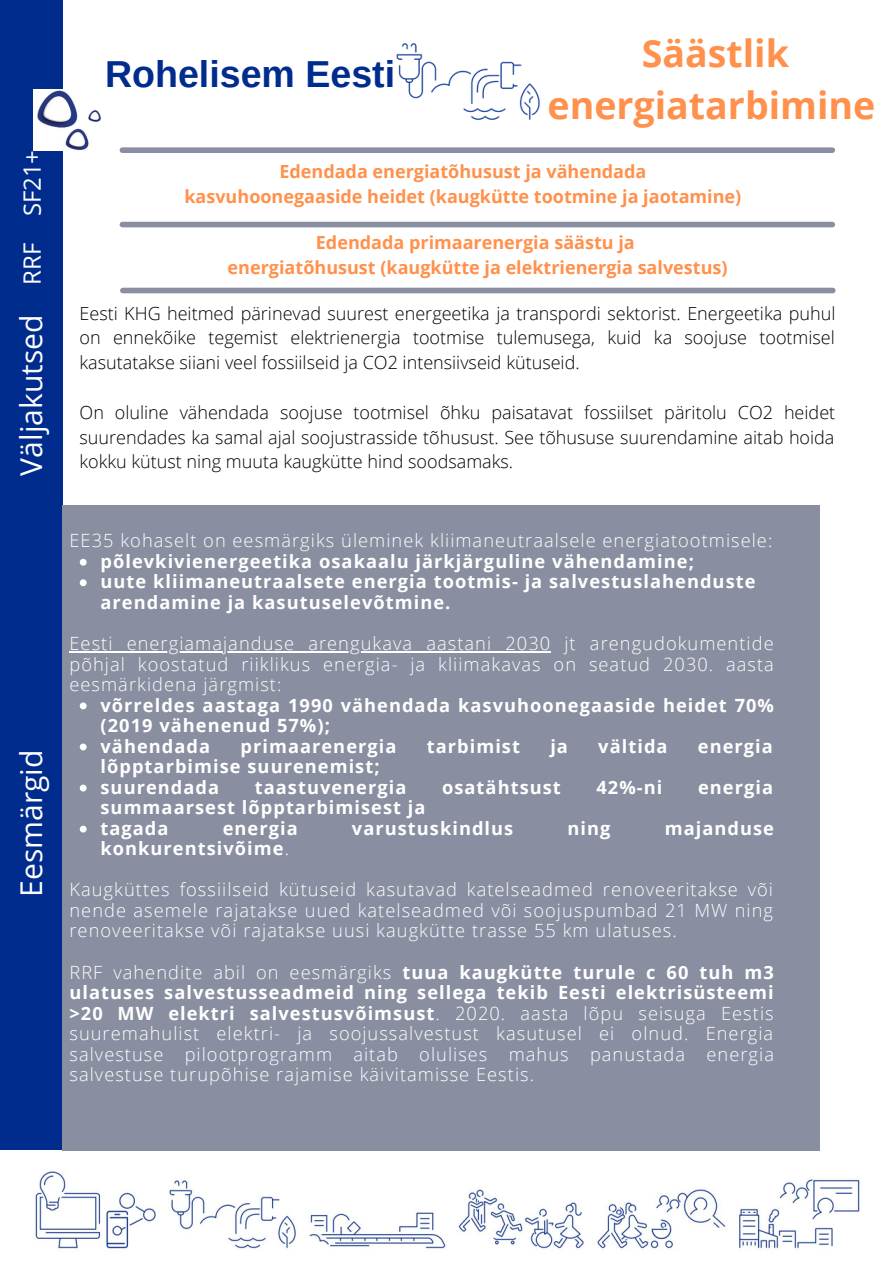
<style>
.page{position:relative;width:894px;height:1264px;background:#fff}
.page>*{position:absolute;margin:0;border:0;box-sizing:border-box;transform-origin:0 0}
.t1{font:700 37.5px/51.8px "Open Sans";color:#ff914d;text-align:center}
.t2{font:700 37.5px "Arimo";color:#002c8e}
.t3{font:30px "Open Sans";color:#fff}
.t4{font:23.85px "Open Sans";color:#fff}
.t5{font:300 18.3px/20.5px "Open Sans";letter-spacing:.06em;color:#fff;text-align:justify}
.t6{font:700 18.3px/20.5px "Open Sans";letter-spacing:.055em;color:#fff}
.t7{font:300 18px/24.8px "Open Sans";color:#000;text-align:justify}
.t8{font:700 18px "Open Sans";color:#ff914d}
.s1{font-weight:300}
.s2{font-weight:700}
</style>
<div class="page">
<img style="left:0;top:1149px;width:860px;height:101px">
<div style="left:0;top:0;width:63px;height:1149px;background:#002c8e"></div>
<img style="left:34px;top:90px;width:67px;height:60px">
<div style="left:122px;top:147px;width:710px;height:6px;background:#898fa0"></div>
<div style="left:63px;top:505px;width:756px;height:645px;background:#898fa0"></div>
<svg style="left:80px;top:559px;width:7px;height:6px"></svg>
<svg style="left:80px;top:579px;width:7px;height:7px"></svg>
<svg style="left:80px;top:702px;width:7px;height:7px"></svg>
<svg style="left:80px;top:743px;width:7px;height:7px"></svg>
<svg style="left:80px;top:784px;width:7px;height:7px"></svg>
<svg style="left:80px;top:825px;width:7px;height:7px"></svg>
<hr style="left:69px;top:651px;width:482px;height:1px;background:#fff">
<img style="left:396px;top:43px;width:144px;height:77px">
<div style="left:122px;top:222px;width:710px;height:5px;background:#898fa0"></div>
<div style="left:123px;top:288px;width:709px;height:5px;background:#898fa0"></div>
<p class="t4" style="left:15px;top:216px;width:68px;rotate:-90deg">SF21+</p>
<p class="t2" style="left:105px;top:53px;width:291px">Rohelisem Eesti</p>
<p class="t1" style="left:547px;top:26px;width:329px">Säästlik energiatarbimine</p>
<p class="t8" style="left:279px;top:159px;width:368px">Edendada energiatõhusust ja vähendada</p>
<p class="t8" style="left:184px;top:184px;width:558px">kasvuhoonegaaside heidet (kaugkütte tootmine ja jaotamine)</p>
<p class="t4" style="left:15px;top:285px;width:43px;rotate:-90deg">RRF</p>
<p class="t8" style="left:316px;top:230px;width:320px">Edendada primaarenergia säästu ja</p>
<p class="t8" style="left:227px;top:254px;width:501px">energiatõhusust (kaugkütte ja elektrienergia salvestus)</p>
<p class="t3" style="left:10px;top:475px;width:162px;rotate:-90deg">Väljakutsed</p>
<p class="t7" style="left:79px;top:300px;width:757px">Eesti KHG heitmed pärinevad suurest energeetika ja transpordi sektorist. Energeetika puhul on ennekõike tegemist elektrienergia tootmise tulemusega, kuid ka soojuse tootmisel kasutatakse siiani veel fossiilseid ja CO2 intensiivseid kütuseid.</p>
<p class="t7" style="left:79px;top:399px;width:757px">On oluline vähendada soojuse tootmisel õhku paisatavat fossiilset päritolu CO2 heidet suurendades ka samal ajal soojustrasside tõhusust. See tõhususe suurendamine aitab hoida kokku kütust ning muuta kaugkütte hind soodsamaks.</p>
<p class="t3" style="left:10px;top:897px;width:149px;rotate:-90deg">Eesmärgid</p>
<p class="t5" style="left:69px;top:530px;width:704px">EE35 kohaselt on eesmärgiks üleminek kliimaneutraalsele energiatootmisele:</p>
<p class="t6" style="left:100px;top:550px;width:595px">põlevkivienergeetika osakaalu järkjärguline vähendamine;</p>
<p class="t6" style="left:100px;top:571px;width:656px">uute kliimaneutraalsete energia tootmis- ja salvestuslahenduste arendamine ja kasutuselevõtmine.</p>
<p class="t5" style="left:69px;top:632px;width:705px">Eesti energiamajanduse arengukava aastani 2030 jt arengudokumentide põhjal koostatud riiklikus energia- ja kliimakavas on seatud 2030. aasta eesmärkidena järgmist:</p>
<p class="t6" style="left:100px;top:694px;width:674px">võrreldes aastaga 1990 vähendada kasvuhoonegaaside heidet 70% (2019 vähenenud 57%);</p>
<p class="t6" style="left:100px;top:735px;width:111px">vähendada</p>
<p class="t6" style="left:240px;top:735px;width:157px">primaarenergia</p>
<p class="t6" style="left:426px;top:735px;width:95px">tarbimist</p>
<p class="t6" style="left:550px;top:735px;width:19px">ja</p>
<p class="t6" style="left:598px;top:735px;width:71px">vältida</p>
<p class="t6" style="left:697px;top:735px;width:76px">energia</p>
<p class="t6" style="left:100px;top:755px;width:280px">lõpptarbimise suurenemist;</p>
<p class="t6" style="left:100px;top:776px;width:120px">suurendada</p>
<p class="t6" style="left:255px;top:776px;width:153px">taastuvenergia</p>
<p class="t6" style="left:442px;top:776px;width:120px">osatähtsust</p>
<p class="t6" style="left:596px;top:776px;width:67px">42%-ni</p>
<p class="t6" style="left:697px;top:776px;width:76px">energia</p>
<p class="t6" style="left:100px;top:797px;width:326px">summaarsest lõpptarbimisest ja</p>
<p class="t6" style="left:100px;top:817px;width:70px">tagada</p>
<p class="t6" style="left:223px;top:817px;width:76px">energia</p>
<p class="t6" style="left:352px;top:817px;width:163px">varustuskindlus</p>
<p class="t6" style="left:567px;top:817px;width:44px">ning</p>
<p class="t6" style="left:664px;top:817px;width:111px">majanduse</p>
<p class="t6" style="left:100px;top:838px;width:190px">konkurentsivõime<span class="s1">.</span></p>
<p class="t5" style="left:69px;top:879px;width:705px">Kaugküttes fossiilseid kütuseid kasutavad katelseadmed renoveeritakse või nende asemele rajatakse uued katelseadmed või soojuspumbad 21 MW ning renoveeritakse või rajatakse uusi kaugkütte trasse 55 km ulatuses.</p>
<p class="t5" style="left:69px;top:961px;width:705px">RRF vahendite abil on eesmärgiks <span class="s2">tuua kaugkütte turule c 60 tuh m3 ulatuses salvestusseadmeid ning sellega tekib Eesti elektrisüsteemi &gt;20 MW elektri salvestusvõimsust</span>. 2020. aasta lõpu seisuga Eestis suuremahulist elektri- ja soojussalvestust kasutusel ei olnud. Energia salvestuse pilootprogramm aitab olulises mahus panustada energia salvestuse turupõhise rajamise käivitamisse Eestis.</p>
</div>
